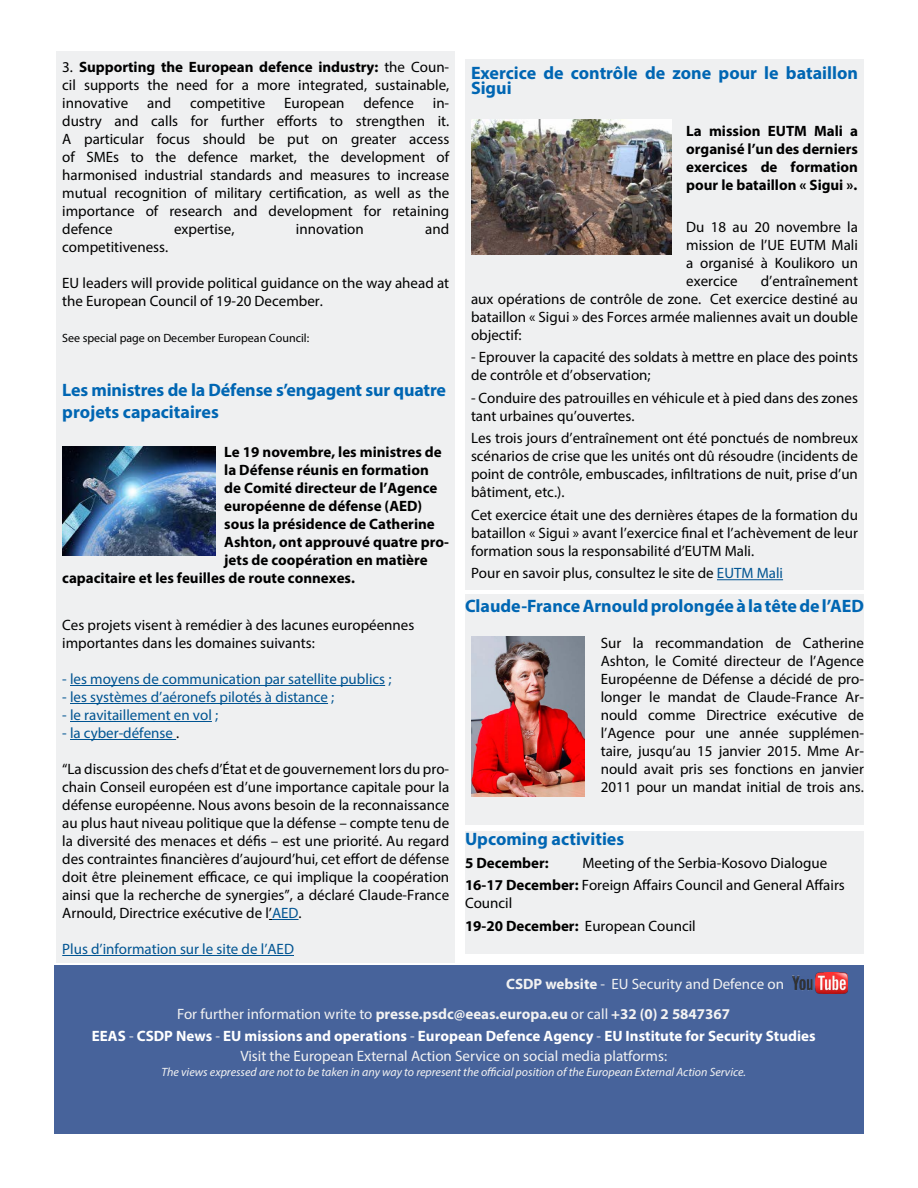
<style>
.page{position:relative;width:918px;height:1188px;background:#fff}
.page>*{position:absolute;margin:0;border:0;box-sizing:border-box;transform-origin:0 0}
.t1{font:700 18px/21.6px "Myriad Pro";color:#0066b3}
.t2{font:15px/18px "Myriad Pro";color:#000;text-align:justify}
.t3{font:700 15px/18px "Myriad Pro";color:#000;text-align:justify}
.t4{font:15px "Myriad Pro";color:#005492}
.t5{font:700 15px/19.5px "Myriad Pro";color:#fff;text-align:center}
.t6{font:15px/30px "Myriad Pro";color:#f2f2f2}
.t7{font:italic 12px "Myriad Pro";color:#f2f2f2}
.t8{font:12px "Myriad Pro";color:#000}
.s1{font-weight:700}
.s2{color:#000}
.s3{color:#005492}
.s4{font-weight:400;color:#f2f2f2}
</style>
<div class="page">
<div style="left:54px;top:966px;width:810px;height:168px;background:#47639b"></div>
<img style="left:793px;top:972px;width:55px;height:22px">
<div style="left:56px;top:51px;width:399px;height:912px;background:#eff0f1"></div>
<hr style="left:70px;top:685px;width:315px;height:1px;background:#005492">
<hr style="left:70px;top:703px;width:258px;height:1px;background:#005492">
<hr style="left:70px;top:721px;width:142px;height:1px;background:#005492">
<hr style="left:70px;top:739px;width:106px;height:1px;background:#005492">
<svg style="left:269px;top:919px;width:30px;height:1px"></svg>
<hr style="left:62px;top:955px;width:232px;height:1px;background:#005492">
<div style="left:465px;top:59px;width:399px;height:531px;background:#eff0f1"></div>
<hr style="left:717px;top:579px;width:66px;height:1px;background:#005492">
<img style="left:471px;top:119px;width:200px;height:135px">
<div style="left:465px;top:594px;width:399px;height:231px;background:#eff0f1"></div>
<img style="left:62px;top:447px;width:154px;height:108px">
<img style="left:471px;top:637px;width:113px;height:159px">
<div style="left:465px;top:832px;width:399px;height:122px;background:#eff0f1"></div>
<p class="t2" style="left:62px;top:58px;width:389px">3. <span class="s1">Supporting the European defence industry:</span> the Coun&shy;cil supports the need for a more integrated, sustainable, innovative</p>
<p class="t2" style="left:147px;top:94px;width:26px">and</p>
<p class="t2" style="left:190px;top:94px;width:77px">competitive</p>
<p class="t2" style="left:284px;top:94px;width:62px">European</p>
<p class="t2" style="left:363px;top:94px;width:52px">defence</p>
<p class="t2" style="left:62px;top:94px;width:389px;text-indent:371px">in&shy;dustry and calls for further efforts to strengthen it.<br>A particular focus should be put on greater access of SMEs to the defence market, the development of harmonised industrial standards and measures to increase mutual recognition of military certification, as well as the importance of research and development for retaining defence</p>
<p class="t2" style="left:174px;top:220px;width:62px">expertise,</p>
<p class="t2" style="left:296px;top:220px;width:69px">innovation</p>
<p class="t2" style="left:425px;top:220px;width:26px">and</p>
<p class="t2" style="left:62px;top:238px;width:108px">competitiveness.</p>
<p class="t2" style="left:62px;top:274px;width:389px">EU leaders will provide political guidance on the way ahead at the European Council of 19-20 December.</p>
<p class="t8" style="left:62px;top:331px;width:248px">See special page on December European Council:</p>
<p class="t1" style="left:62px;top:379px;width:385px">Les ministres de la Défense s’engagent sur quatre projets capacitaires</p>
<p class="t3" style="left:224px;top:443px;width:219px">Le 19 novembre, les ministres de</p>
<p class="t3" style="left:224px;top:461px;width:206px">la Défense réunis en formation</p>
<p class="t3" style="left:224px;top:479px;width:215px">de Comité directeur de l’Agence</p>
<p class="t3" style="left:224px;top:497px;width:200px">européenne de défense (AED)</p>
<p class="t3" style="left:224px;top:515px;width:212px">sous la présidence de Catherine</p>
<p class="t3" style="left:224px;top:533px;width:226px">Ashton, ont approuvé quatre pro-</p>
<p class="t3" style="left:224px;top:551px;width:205px">jets de coopération en matière</p>
<p class="t3" style="left:62px;top:569px;width:294px">capacitaire et les feuilles de route connexes.</p>
<p class="t2" style="left:62px;top:616px;width:354px">Ces projets visent à remédier à des lacunes européennes importantes dans les domaines suivants:</p>
<p class="t4" style="left:62px;top:670px;width:331px">- les moyens de communication par satellite publics ;</p>
<p class="t4" style="left:62px;top:688px;width:274px">- les systèmes d’aéronefs pilotés à distance ;</p>
<p class="t4" style="left:62px;top:706px;width:157px">- le ravitaillement en vol ;</p>
<p class="t4" style="left:62px;top:724px;width:119px">- la cyber-défense <span class="s2">.</span></p>
<p class="t2" style="left:62px;top:760px;width:389px">“La discussion des chefs d’État et de gouvernement lors du pro&shy;chain Conseil européen est d’une importance capitale pour la défense européenne. Nous avons besoin de la reconnaissance au plus haut niveau politique que la défense – compte tenu de la diversité des menaces et défis – est une priorité. Au regard des contraintes financières d’aujourd’hui, cet effort de défense doit être pleinement efficace, ce qui implique la coopération ainsi que la recherche de synergies”, a déclaré Claude-France Arnould, Directrice exécutive de l’<span class="s3">AED</span>.</p>
<p class="t4" style="left:62px;top:940px;width:233px">Plus d’information sur le site de l’AED</p>
<p class="t1" style="left:471px;top:65px;width:388px;line-height:15px">Exercice de contrôle de zone pour le bataillon<br>Sigui</p>
<p class="t3" style="left:686px;top:121px;width:173px">La mission EUTM Mali a organisé l’un des derniers exercices de formation pour le bataillon « Sigui ».</p>
<p class="t2" style="left:686px;top:217px;width:173px">Du 18 au 20 novembre la mission de l’UE EUTM Mali a organisé à Koulikoro un exercice</p>
<p class="t2" style="left:471px;top:271px;width:388px;text-indent:290px">d’entraînement aux opérations de contrôle de zone. Cet exercice destiné au bataillon « Sigui » des Forces armée maliennes avait un double objectif:</p>
<p class="t2" style="left:471px;top:348px;width:389px">- Eprouver la capacité des soldats à mettre en place des points de contrôle et d’observation;</p>
<p class="t2" style="left:471px;top:388px;width:388px">- Conduire des patrouilles en véhicule et à pied dans des zones tant urbaines qu’ouvertes.</p>
<p class="t2" style="left:471px;top:429px;width:388px">Les trois jours d’entraînement ont été ponctués de nombreux scénarios de crise que les unités ont dû résoudre (incidents de point de contrôle, embuscades, infiltrations de nuit, prise d’un bâtiment, etc.).</p>
<p class="t2" style="left:471px;top:505px;width:388px">Cet exercice était une des dernières étapes de la formation du bataillon « Sigui » avant l’exercice final et l’achèvement de leur formation sous la responsabilité d’EUTM Mali.</p>
<p class="t2" style="left:471px;top:564px;width:314px">Pour en savoir plus, consultez le site de <span class="s3">EUTM Mali</span></p>
<p class="t1" style="left:465px;top:595px;width:401px">Claude-France Arnould prolongée à la tête de l’AED</p>
<p class="t2" style="left:601px;top:634px;width:265px">Sur la recommandation de Catherine Ashton, le Comité directeur de l’Agence Européenne de Défense a décidé de pro&shy;longer le mandat de Claude-France Ar&shy;nould comme Directrice exécutive de l’Agence pour une année supplémen&shy;taire, jusqu’au 15 janvier 2015. Mme Ar&shy;nould avait pris ses fonctions en janvier 2011 pour un mandat initial de trois ans.</p>
<p class="t1" style="left:465px;top:828px;width:161px">Upcoming activities</p>
<p class="t3" style="left:465px;top:853px;width:85px">5 December:</p>
<p class="t2" style="left:465px;top:851px;width:381px;line-height:22.5px;text-indent:118px">Meeting of the Serbia-Kosovo Dialogue<br><span class="s1">16-17 December:</span> Foreign Affairs Council and General Affairs</p>
<p class="t2" style="left:465px;top:892px;width:232px;line-height:22.5px">Council<br><span class="s1">19-20 December:</span> European Council</p>
<p class="t6" style="left:177px;top:969px;width:608px;text-indent:329px"><span class="s1">CSDP website</span> - EU Security and Defence on<br>For further information write to <span class="s1">presse.psdc@eeas.europa.eu</span> or call <span class="s1">+32 (0) 2 5847367</span></p>
<p class="t5" style="left:92px;top:1026px;width:725px">EEAS <span class="s4">-</span> CSDP News <span class="s4">-</span> EU missions and operations <span class="s4">-</span> European Defence Agency <span class="s4">-</span> EU Institute for Security Studies<br><span class="s4">Visit the European External Action Service on social media platforms:</span></p>
<p class="t7" style="left:162px;top:1064px;width:586px">The views expressed are not to be taken in any way to represent the official position of the European External Action Service.</p>
</div>
